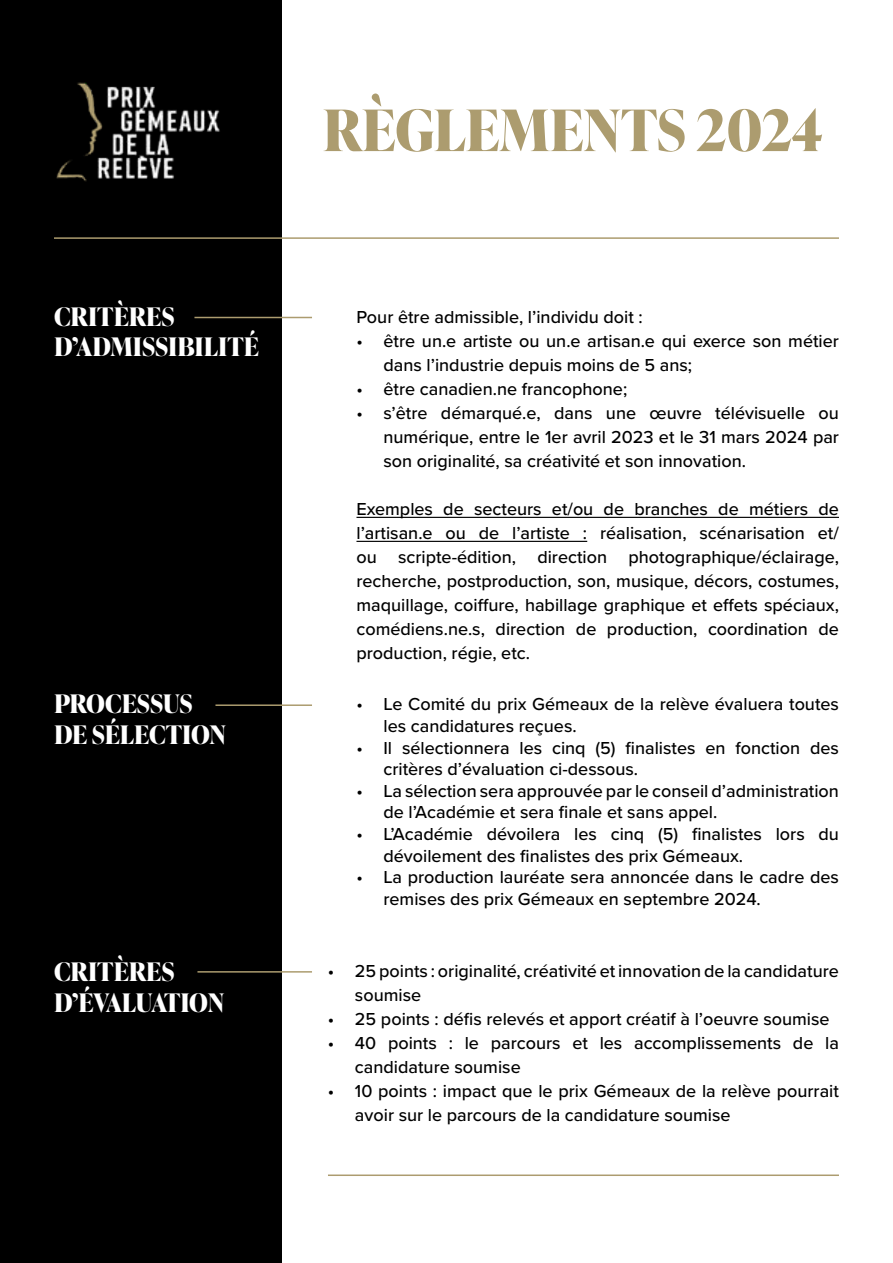
<style>
.page{position:relative;width:893px;height:1263px;background:#fff}
.page>*{position:absolute;margin:0;border:0;box-sizing:border-box;transform-origin:0 0}
.t1{font:700 57px "Ivy Presto Display";color:#ac9c6f}
.t2{font:700 25.5px/30.6px "Ivy Presto Display";color:#fff}
.t3{font:500 18px/24px "Proxima Nova";color:#000}
</style>
<div class="page">
<div style="left:0;top:0;width:281px;height:1263px;background:#000"></div>
<img style="left:56px;top:82px;width:164px;height:100px">
<hr style="left:54px;top:237px;width:785px;height:2px;background:#ac9c6f">
<hr style="left:328px;top:1174px;width:511px;height:2px;background:#ac9c6f">
<hr style="left:194px;top:317px;width:118px;height:1px;background:#ac9c6f">
<hr style="left:356px;top:517px;width:483px;height:1px;background:#000">
<hr style="left:356px;top:541px;width:231px;height:1px;background:#000">
<hr style="left:215px;top:704px;width:97px;height:2px;background:#ac9c6f">
<hr style="left:197px;top:971px;width:115px;height:1px;background:#ac9c6f">
<h1 class="t1" style="left:323px;top:89px;width:501px">RÈGLEMENTS 2024</h1>
<h2 class="t2" style="left:54px;top:300px;width:206px">CRITÈRES<br>D’ADMISSIBILITÉ</h2>
<p class="t3" style="left:356px;top:304px;width:288px">Pour être admissible, l’individu doit :</p>
<p class="t3" style="left:383px;top:328px;width:457px;text-indent:-27px">• être un.e artiste ou un.e artisan.e qui exerce son métier dans l’industrie depuis moins de 5 ans;</p>
<p class="t3" style="left:356px;top:376px;width:272px">• être canadien.ne francophone;</p>
<p class="t3" style="left:383px;top:400px;width:457px;text-align:justify;text-indent:-27px">• s’être démarqué.e, dans une œuvre télévisuelle ou numérique, entre le 1er avril 2023 et le 31 mars 2024 par son originalité, sa créativité et son innovation.</p>
<p class="t3" style="left:356px;top:496px;width:484px;text-align:justify">Exemples de secteurs et/ou de branches de métiers de l’artisan.e ou de l’artiste : réalisation, scénarisation et/ ou scripte-édition, direction photographique/éclairage, recherche, postproduction, son, musique, décors, costumes, maquillage, coiffure, habillage graphique et effets spéciaux, comédiens.ne.s, direction de production, coordination de production, régie, etc.</p>
<h2 class="t2" style="left:54px;top:688px;width:174px">PROCESSUS<br>DE SÉLECTION</h2>
<p class="t3" style="left:383px;top:693px;width:457px;line-height:21.6px;text-indent:-27px">• Le Comité du prix Gémeaux de la relève évaluera toutes les candidatures reçues.</p>
<p class="t3" style="left:383px;top:736px;width:457px;line-height:21.6px;text-indent:-27px">• Il sélectionnera les cinq (5) finalistes en fonction des critères d’évaluation ci-dessous.</p>
<p class="t3" style="left:383px;top:779px;width:457px;line-height:21.6px;text-indent:-27px">• La sélection sera approuvée par le conseil d’administration de l’Académie et sera finale et sans appel.</p>
<p class="t3" style="left:383px;top:822px;width:457px;line-height:21.6px;text-indent:-27px">• L’Académie dévoilera les cinq (5) finalistes lors du dévoilement des finalistes des prix Gémeaux.</p>
<p class="t3" style="left:383px;top:866px;width:457px;line-height:21.6px;text-indent:-27px">• La production lauréate sera annoncée dans le cadre des remises des prix Gémeaux en septembre 2024.</p>
<h2 class="t2" style="left:54px;top:956px;width:172px">CRITÈRES<br>D’ÉVALUATION</h2>
<p class="t3" style="left:355px;top:958px;width:485px;text-indent:-27px">• 25 points : originalité, créativité et innovation de la candidature soumise</p>
<p class="t3" style="left:328px;top:1006px;width:503px">• 25 points : défis relevés et apport créatif à l’oeuvre soumise</p>
<p class="t3" style="left:355px;top:1030px;width:485px;text-indent:-27px">• 40 points : le parcours et les accomplissements de la candidature soumise</p>
<p class="t3" style="left:355px;top:1078px;width:485px;text-indent:-27px">• 10 points : impact que le prix Gémeaux de la relève pourrait avoir sur le parcours de la candidature soumise</p>
</div>
